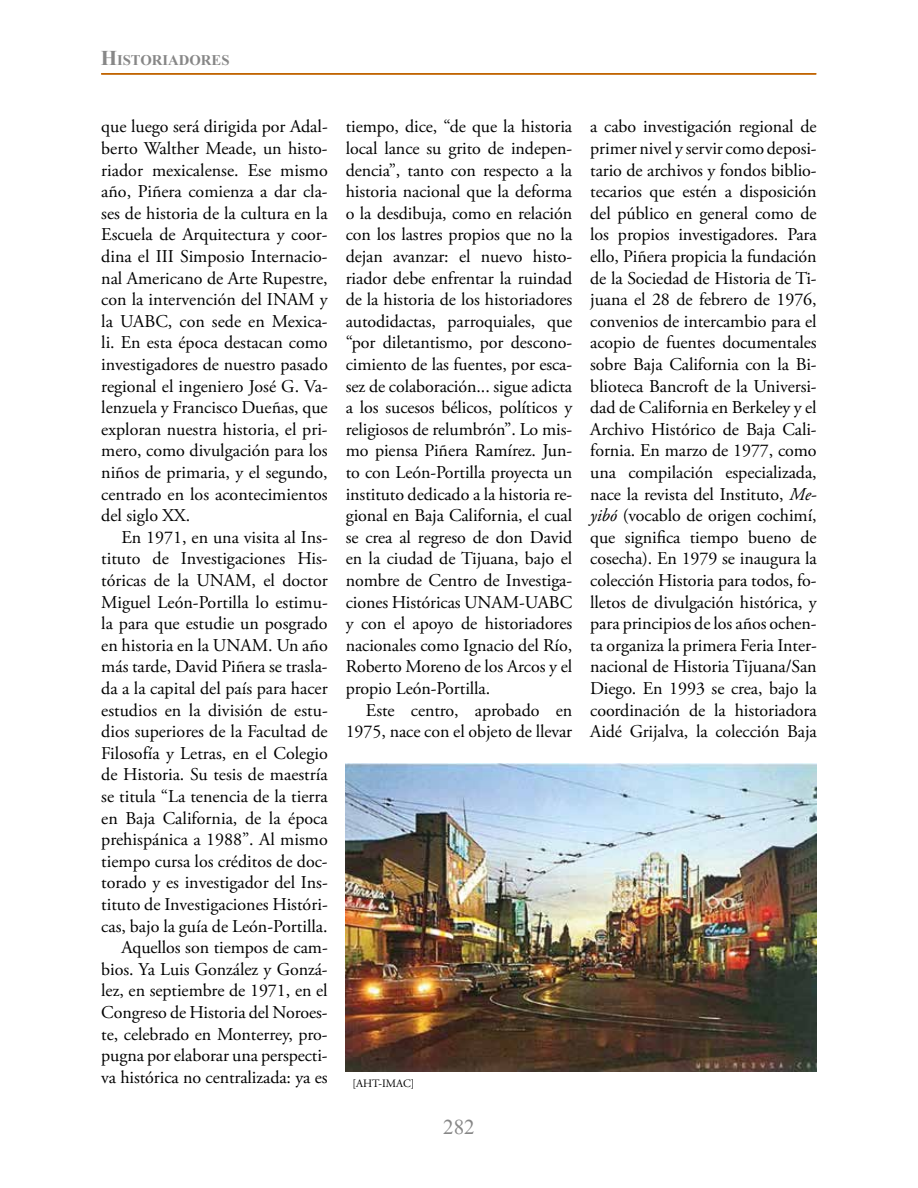
<style>
.page{position:relative;width:918px;height:1188px;background:#fff}
.page>*{position:absolute;margin:0;border:0;box-sizing:border-box;transform-origin:0 0}
.t1{font:21px "Times New Roman";color:#878787}
.t2{font:18px/21.6px "Adobe Garamond Pro";color:#000;text-align:justify}
.t3{font:700 14.7px "Times New Roman";color:#878787}
.t4{font:11.25px "Adobe Garamond Pro";color:#000}
.s1{font-size:21px}
.s2{font-style:italic}
</style>
<div class="page">
<hr style="left:101px;top:73px;width:715px;height:2px;background:#c16400">
<img style="left:346px;top:763px;width:471px;height:309px">
<p class="t3" style="left:101px;top:50px;width:130px"><span class="s1">H</span>ISTORIADORES</p>
<p class="t2" style="left:101px;top:116px;width:228px">que luego será dirigida por Adal&shy;berto Walther Meade, un histo&shy;riador mexicalense. Ese mismo año, Piñera comienza a dar cla&shy;ses de historia de la cultura en la Escuela de Arquitectura y coor&shy;dina el III Simposio Internacio&shy;nal Americano de Arte Rupestre, con la intervención del INAM y la UABC, con sede en Mexica&shy;li. En esta época destacan como investigadores de nuestro pasado regional el ingeniero José G. Va&shy;lenzuela y Francisco Dueñas, que exploran nuestra historia, el pri&shy;mero, como divulgación para los niños de primaria, y el segundo, centrado en los acontecimientos del siglo XX.</p>
<p class="t2" style="left:101px;top:527px;width:228px;text-align:right">En 1971, en una visita al Ins&shy;tituto de Investigaciones His&shy;tóricas de la UNAM, el doctor<br>Miguel León-Portilla lo estimu&shy;la para que estudie un posgrado en historia en la UNAM. Un año más tarde, David Piñera se trasla&shy;da a la capital del país para hacer estudios en la división de estu&shy;dios superiores de la Facultad de<br>Filosofía y Letras, en el Colegio de Historia. Su tesis de maestría se titula “La tenencia de la tierra en Baja California, de la época prehispánica a 1988”. Al mismo tiempo cursa los créditos de doc&shy;torado y es investigador del Ins&shy;tituto de Investigaciones Históri&shy;cas, bajo la guía de León-Portilla.<br>Aquellos son tiempos de cam&shy;bios. Ya Luis González y Gonzá&shy;lez, en septiembre de 1971, en el<br>Congreso de Historia del Noroes&shy;te, celebrado en Monterrey, pro&shy;pugna por elaborar una perspecti&shy;va histórica no centralizada: ya es</p>
<p class="t2" style="left:346px;top:116px;width:228px">tiempo, dice, “de que la historia local lance su grito de indepen&shy;dencia”, tanto con respecto a la historia nacional que la deforma o la desdibuja, como en relación con los lastres propios que no la dejan avanzar: el nuevo histo&shy;riador debe enfrentar la ruindad de la historia de los historiadores autodidactas, parroquiales, que “por diletantismo, por descono&shy;cimiento de las fuentes, por esca&shy;sez de colaboración... sigue adicta a los sucesos bélicos, políticos y religiosos de relumbrón”. Lo mis&shy;mo piensa Piñera Ramírez. Jun&shy;to con León-Portilla proyecta un instituto dedicado a la historia re&shy;gional en Baja California, el cual se crea al regreso de don David en la ciudad de Tijuana, bajo el nombre de Centro de Investiga&shy;ciones Históricas UNAM-UABC y con el apoyo de historiadores nacionales como Ignacio del Río, Roberto Moreno de los Arcos y el propio León-Portilla.</p>
<p class="t2" style="left:346px;top:700px;width:228px;text-align:right">Este centro, aprobado en<br>1975, nace con el objeto de llevar</p>
<p class="t2" style="left:590px;top:116px;width:228px">a cabo investigación regional de primer nivel y servir como deposi&shy;tario de archivos y fondos biblio&shy;tecarios que estén a disposición del público en general como de los propios investigadores. Para ello, Piñera propicia la fundación de la Sociedad de Historia de Ti&shy;juana el 28 de febrero de 1976, convenios de intercambio para el acopio de fuentes documentales sobre Baja California con la Bi&shy;blioteca Bancroft de la Universi&shy;dad de California en Berkeley y el Archivo Histórico de Baja Cali&shy;fornia. En marzo de 1977, como una compilación especializada, nace la revista del Instituto, <span class="s2">Me&shy;yibó</span> (vocablo de origen cochimí, que significa tiempo bueno de cosecha). En 1979 se inaugura la colección Historia para todos, fo&shy;lletos de divulgación histórica, y para principios de los años ochen&shy;ta organiza la primera Feria Inter&shy;nacional de Historia Tijuana/San Diego. En 1993 se crea, bajo la coordinación de la historiadora Aidé Grijalva, la colección Baja</p>
<p class="t4" style="left:352px;top:1076px;width:63px">[AHT-IMAC]</p>
<p class="t1" style="left:443px;top:1113px;width:33px">282</p>
</div>
